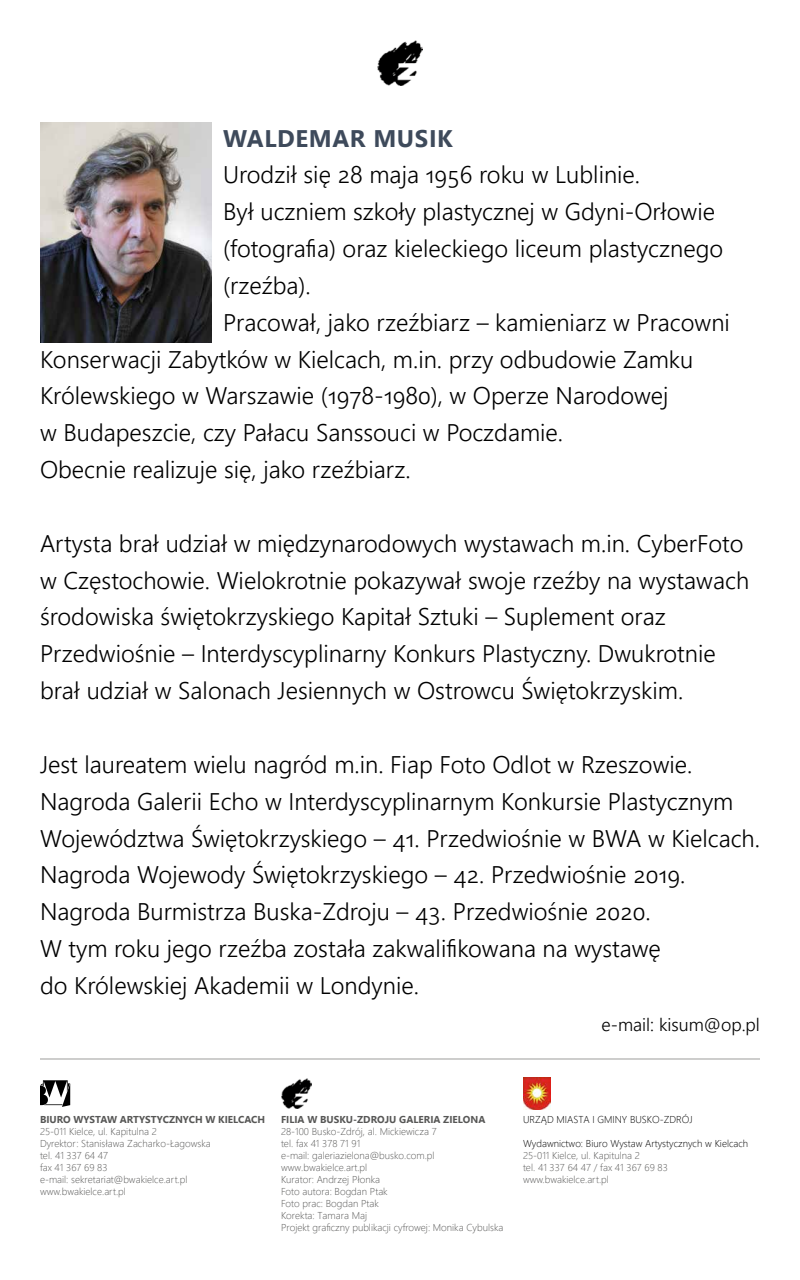
<style>
.page{position:relative;width:800px;height:1280px;background:#fff}
.page>*{position:absolute;margin:0;border:0;box-sizing:border-box;transform-origin:0 0}
.t1{font:300 24px/36.8px "Segoe UI";color:#000}
.t2{font:700 24px "Segoe UI";letter-spacing:.025em;color:#3e4a5b}
.t3{font:300 18px "Segoe UI";color:#000}
.t4{font:300 10px/12px "Segoe UI";color:#575756}
.t5{font:300 10px "Segoe UI";color:#000}
.t6{font:700 10px "Segoe UI";color:#575756}
</style>
<div class="page">
<img style="left:40px;top:123px;width:172px;height:219px">
<img style="left:377px;top:40px;width:46px;height:45px">
<svg style="left:40px;top:1080px;width:30px;height:27px"></svg>
<img style="left:281px;top:1078px;width:30px;height:31px">
<hr style="left:40px;top:1058px;width:720px;height:1px;background:#9d9d9c">
<img style="left:523px;top:1078px;width:27px;height:31px">
<p class="t2" style="left:223px;top:119px;width:231px">WALDEMAR MUSIK</p>
<p class="t1" style="left:223px;top:156px;width:419px">Urodził się 28 maja 1956 roku w Lublinie.</p>
<p class="t1" style="left:223px;top:193px;width:494px">Był uczniem szkoły plastycznej w Gdyni-Orłowie</p>
<p class="t1" style="left:223px;top:229px;width:502px">(fotografia) oraz kieleckiego liceum plastycznego</p>
<p class="t1" style="left:223px;top:266px;width:89px">(rzeźba).</p>
<p class="t1" style="left:223px;top:303px;width:508px">Pracował, jako rzeźbiarz – kamieniarz w Pracowni</p>
<p class="t1" style="left:40px;top:340px;width:655px">Konserwacji Zabytków w Kielcach, m.in. przy odbudowie Zamku</p>
<p class="t1" style="left:40px;top:377px;width:630px">Królewskiego w Warszawie (1978-1980), w Operze Narodowej</p>
<p class="t1" style="left:40px;top:414px;width:525px">w Budapeszcie, czy Pałacu Sanssouci w Poczdamie.</p>
<p class="t1" style="left:40px;top:451px;width:372px">Obecnie realizuje się, jako rzeźbiarz.</p>
<p class="t1" style="left:40px;top:524px;width:711px">Artysta brał udział w międzynarodowych wystawach m.in. CyberFoto w Częstochowie. Wielokrotnie pokazywał swoje rzeźby na wystawach środowiska świętokrzyskiego Kapitał Sztuki – Suplement oraz Przedwiośnie – Interdyscyplinarny Konkurs Plastyczny. Dwukrotnie brał udział w Salonach Jesiennych w Ostrowcu Świętokrzyskim.</p>
<p class="t1" style="left:40px;top:745px;width:722px">Jest laureatem wielu nagród m.in. Fiap Foto Odlot w Rzeszowie.<br>Nagroda Galerii Echo w Interdyscyplinarnym Konkursie Plastycznym Województwa Świętokrzyskiego – 41. Przedwiośnie w BWA w Kielcach.<br>Nagroda Wojewody Świętokrzyskiego – 42. Przedwiośnie 2019.<br>Nagroda Burmistrza Buska-Zdroju – 43. Przedwiośnie 2020.<br>W tym roku jego rzeźba została zakwalifikowana na wystawę<br>do Królewskiej Akademii w Londynie.</p>
<p class="t3" style="left:602px;top:1010px;width:160px">e-mail: kisum@op.pl</p>
<p class="t6" style="left:40px;top:1111px;width:227px">BIURO WYSTAW ARTYSTYCZNYCH W KIELCACH</p>
<p class="t4" style="left:40px;top:1125px;width:172px">25-011 Kielce, ul. Kapitulna 2<br>Dyrektor: Stanisława Zacharko-Łagowska tel. 41 337 64 47<br>fax 41 367 69 83<br>e-mail: sekretariat@bwakielce.art.pl www.bwakielce.art.pl</p>
<p class="t6" style="left:281px;top:1111px;width:206px">FILIA W BUSKU-ZDROJU GALERIA ZIELONA</p>
<p class="t4" style="left:281px;top:1125px;width:224px">28-100 Busko-Zdrój, al. Mickiewicza 7<br>tel. fax 41 378 71 91<br>e-mail: galeriazielona@busko.com.pl www.bwakielce.art.pl<br>Kurator: Andrzej Płonka<br>Foto autora: Bogdan Ptak<br>Foto prac: Bogdan Ptak<br>Korekta: Tamara Maj<br>Projekt graficzny publikacji cyfrowej: Monika Cybulska</p>
<p class="t5" style="left:523px;top:1111px;width:171px">URZĄD MIASTA I GMINY BUSKO-ZDRÓJ</p>
<p class="t5" style="left:523px;top:1135px;width:227px">Wydawnictwo: Biuro Wystaw Artystycznych w Kielcach</p>
<p class="t4" style="left:523px;top:1149px;width:146px">25-011 Kielce, ul. Kapitulna 2<br>tel. 41 337 64 47 / fax 41 367 69 83 www.bwakielce.art.pl</p>
</div>
